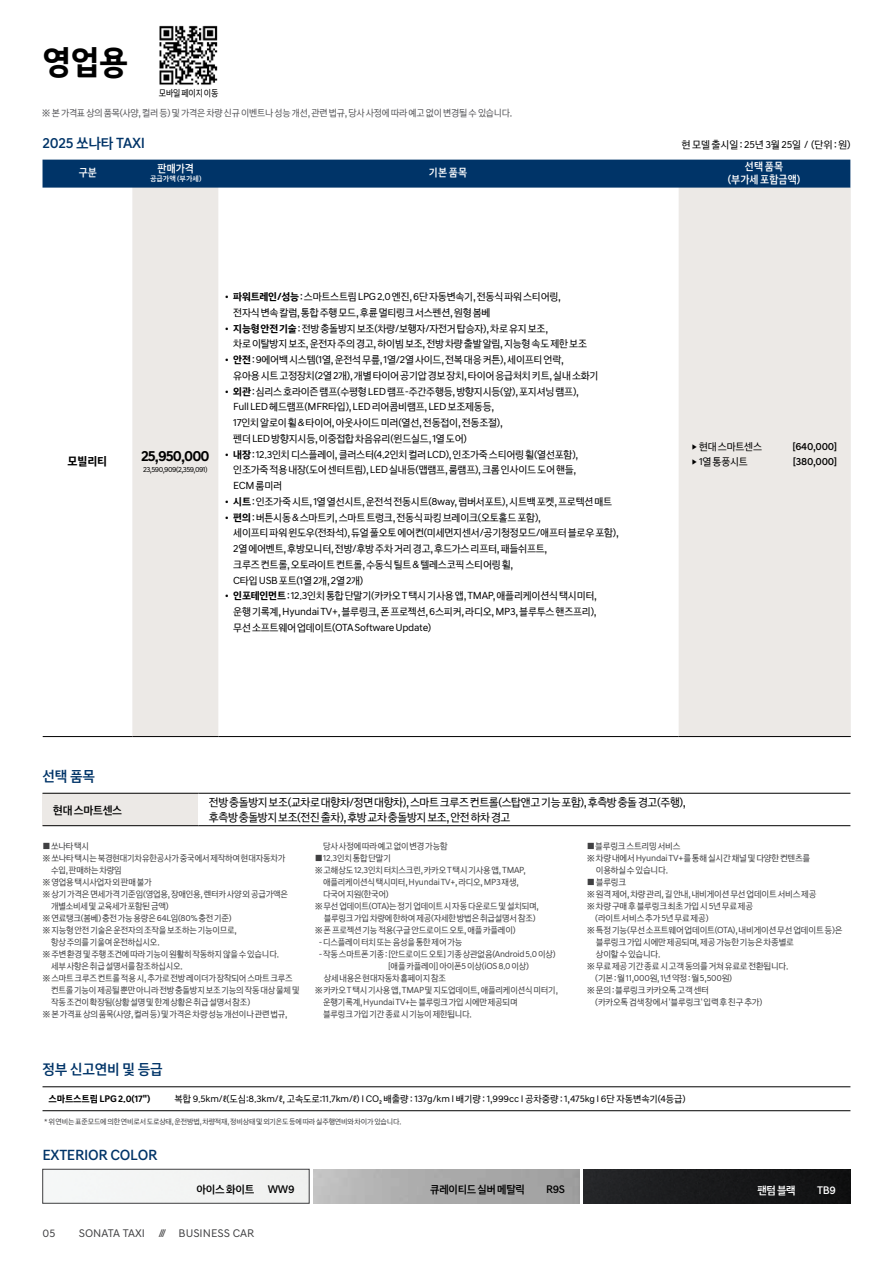
<style>
.page{position:relative;width:893px;height:1263px;background:#fff}
.page>*{position:absolute;margin:0;border:0;box-sizing:border-box;transform-origin:0 0}
.t1{font:34.5px "Hyundai Sans Head KROTF Medium";color:#000}
.t2{font:15px "Hyundai Sans Text KROTF Medium";letter-spacing:-.02em;color:#003468}
.t3{font:15px "Hyundai Sans Text KROTF Bold";letter-spacing:-.06em;color:#000}
.t4{font:12px "Hyundai Sans Text KROTF Bold";color:#000}
.t5{font:11.55px/15.8px "Hyundai Sans Text KROTF Regular";letter-spacing:-.035em;color:#000}
.t6{font:11.55px "Hyundai Sans Text KROTF Medium";letter-spacing:-.025em;color:#000}
.t7{font:11.25px "Hyundai Sans Text KROTF Regular";color:#404042}
.t8{font:11.25px/13.5px "Hyundai Sans Text KROTF Medium";letter-spacing:.005em;color:#fff;text-align:center;scale:.94 1}
.t9{font:11.25px "Hyundai Sans Text KROTF Medium";letter-spacing:-.03em;color:#000}
.t10{font:11.25px "Hyundai Sans Text KROTF Medium";letter-spacing:.005em;color:#fff}
.t11{font:10.5px/15.8px "Hyundai Sans Text KROTF Regular";letter-spacing:-.025em;color:#000}
.t12{font:10.5px "Hyundai Sans Text KROTF Regular";letter-spacing:-.005em;color:#000}
.t13{font:10.5px "Hyundai Sans Text KROTF Medium";letter-spacing:-.025em;color:#000}
.t14{font:9.75px "Hyundai Sans Text KROTF Regular";letter-spacing:-.01em;color:#000}
.t15{font:9.75px "Hyundai Sans Text KROTF Regular";letter-spacing:-.03em;color:#58585b}
.t16{font:9.75px "Hyundai Sans Text KROTF Bold";letter-spacing:-.015em;color:#000}
.t17{font:9.45px "Hyundai Sans Text KROTF Regular";letter-spacing:-.02em;color:#000;scale:.9 1}
.t18{font:9px "Hyundai Sans Text KROTF Regular";letter-spacing:-.025em;color:#404042}
.t19{font:7.5px "Hyundai Sans Text KROTF Regular";letter-spacing:-.025em;color:#404042}
.t20{font:7.5px "Hyundai Sans Text KROTF Regular";letter-spacing:-.065em;color:#000}
.t21{font:7.5px "Hyundai Sans Text KROTF Medium";letter-spacing:.005em;color:#fff}
.s1{font-family:"Hyundai Sans Text KROTF Bold"}
.s2{font-size:6.75px}
</style>
<div class="page">
<img style="left:584px;top:1169px;width:266px;height:34px">
<div style="left:43px;top:1169px;width:266px;height:34px;border:1px solid #404042"></div>
<div style="left:43px;top:793px;width:155px;height:33px;background:#ece9e6"></div>
<hr style="left:43px;top:793px;width:155px;height:1px;background:#000">
<hr style="left:198px;top:793px;width:652px;height:1px;background:#000">
<hr style="left:43px;top:825px;width:155px;height:1px;background:#000">
<hr style="left:198px;top:825px;width:652px;height:1px;background:#000">
<svg style="left:132px;top:187px;width:719px;height:549px"></svg>
<hr style="left:43px;top:736px;width:89px;height:1px;background:#000">
<hr style="left:132px;top:736px;width:86px;height:1px;background:#000">
<hr style="left:218px;top:736px;width:461px;height:1px;background:#000">
<hr style="left:679px;top:736px;width:172px;height:1px;background:#000">
<div style="left:43px;top:160px;width:807px;height:28px;background:#003468"></div>
<img style="left:159px;top:26px;width:59px;height:59px">
<hr style="left:43px;top:1086px;width:807px;height:1px;background:#000">
<hr style="left:43px;top:1110px;width:807px;height:1px;background:#000">
<h1 class="t1" style="left:43px;top:40px;width:87px">영업용</h1>
<p class="t15" style="left:42px;top:107px;width:472px">※ 본 가격표 상의 품목(사양, 컬러 등) 및 가격은 차량 신규 이벤트나 성능 개선, 관련 법규, 당사 사정에 따라 예고 없이 변경될 수 있습니다.</p>
<p class="t17" style="left:159px;top:87px;width:68px">모바일 페이지 이동</p>
<h2 class="t2" style="left:43px;top:134px;width:104px">2025 쏘나타 TAXI</h2>
<p class="t12" style="left:682px;top:138px;width:170px">현 모델 출시일 : 25년 3월 25일 / (단위 : 원)</p>
<p class="t8" style="left:79px;top:166px;width:21px">구분</p>
<p class="t8" style="left:158px;top:162px;width:40px">판매가격</p>
<p class="t21" style="left:150px;top:174px;width:53px">공급가액 (부가세)</p>
<p class="t8" style="left:429px;top:166px;width:42px">기본 품목</p>
<p class="t8" style="left:728px;top:159px;width:79px">선택 품목<br>(부가세 포함금액)</p>
<h3 class="t4" style="left:68px;top:453px;width:41px">모빌리티</h3>
<h2 class="t3" style="left:141px;top:447px;width:70px">25,950,000</h2>
<p class="t20" style="left:143px;top:464px;width:66px">23,590,909(2,359,091)</p>
<p class="t11" style="left:233px;top:289px;width:329px;text-indent:-9px">• <span class="s1">파워트레인/성능</span> : 스마트스트림 LPG 2.0 엔진, 6단 자동변속기, 전동식 파워 스티어링, 전자식 변속 칼럼, 통합 주행 모드, 후륜 멀티링크 서스펜션, 원형 봄베</p>
<p class="t11" style="left:233px;top:320px;width:355px;text-indent:-9px">• <span class="s1">지능형 안전 기술</span> : 전방 충돌방지 보조(차량/보행자/자전거 탑승자), 차로 유지 보조,<br>차로 이탈방지 보조, 운전자 주의 경고, 하이빔 보조, 전방 차량 출발 알림, 지능형 속도 제한 보조</p>
<p class="t11" style="left:233px;top:352px;width:367px;text-indent:-9px">• <span class="s1">안전</span> : 9에어백 시스템(1열, 운전석 무릎, 1열/2열 사이드, 전복 대응 커튼), 세이프티 언락,<br>유아용 시트 고정장치(2열 2개), 개별 타이어 공기압 경보 장치, 타이어 응급처치 키트, 실내 소화기</p>
<p class="t11" style="left:233px;top:383px;width:347px;text-indent:-9px">• <span class="s1">외관</span> : 심리스 호라이즌 램프(수평형 LED 램프-주간주행등, 방향지시등(앞), 포지셔닝 램프), Full LED 헤드램프(MFR타입), LED 리어콤비램프, LED 보조제동등,<br>17인치 알로이 휠 &amp; 타이어, 아웃사이드 미러(열선, 전동접이, 전동조절),<br>펜더 LED 방향지시등, 이중접합 차음유리(윈드실드, 1열 도어)</p>
<p class="t11" style="left:233px;top:446px;width:347px;text-indent:-9px">• <span class="s1">내장</span> : 12.3인치 디스플레이, 클러스터(4.2인치 컬러 LCD), 인조가죽 스티어링 휠(열선포함), 인조가죽 적용 내장(도어 센터트림), LED 실내등(맵램프, 룸램프), 크롬 인사이드 도어 핸들,<br>ECM 룸미러</p>
<p class="t11" style="left:225px;top:493px;width:389px">• <span class="s1">시트</span> : 인조가죽 시트, 1열 열선시트, 운전석 전동시트(8way, 럼버서포트), 시트백 포켓, 프로텍션 매트</p>
<p class="t11" style="left:233px;top:509px;width:387px;text-indent:-9px">• <span class="s1">편의</span> : 버튼시동 &amp; 스마트키, 스마트 트렁크, 전동식 파킹 브레이크(오토홀드 포함),<br>세이프티 파워 윈도우(전좌석), 듀얼 풀오토 에어컨(미세먼지센서/공기청정모드/애프터 블로우 포함), 2열 에어벤트, 후방모니터, 전방/후방 주차 거리 경고, 후드가스 리프터, 패들쉬프트,<br>크루즈 컨트롤, 오토라이트 컨트롤, 수동식 틸트 &amp; 텔레스코픽 스티어링 휠,<br>C타입 USB 포트(1열 2개, 2열 2개)</p>
<p class="t11" style="left:233px;top:588px;width:365px;text-align:justify;text-indent:-9px">• <span class="s1">인포테인먼트</span> : 12.3인치 통합 단말기(카카오 T 택시 기사용 앱, TMAP, 애플리케이션식 택시미터, 운행 기록계, Hyundai TV+, 블루링크, 폰 프로젝션, 6스피커, 라디오, MP3, 블루투스 핸즈프리), 무선 소프트웨어 업데이트(OTA Software Update)</p>
<p class="t11" style="left:692px;top:439px;width:72px"><span class="s2">▶</span> 현대 스마트센스</p>
<p class="t13" style="left:792px;top:440px;width:46px">[640,000]</p>
<p class="t11" style="left:692px;top:454px;width:58px"><span class="s2">▶</span> 1열 통풍시트</p>
<p class="t13" style="left:793px;top:455px;width:46px">[380,000]</p>
<h2 class="t2" style="left:43px;top:766px;width:54px">선택 품목</h2>
<p class="t6" style="left:53px;top:802px;width:71px">현대 스마트센스</p>
<p class="t5" style="left:209px;top:794px;width:479px">전방 충돌방지 보조(교차로 대향차/정면 대향차), 스마트 크루즈 컨트롤(스탑앤고 기능 포함), 후측방 충돌 경고(주행), 후측방 충돌방지 보조(전진 출차), 후방 교차 충돌방지 보조, 안전 하차 경고</p>
<p class="t18" style="left:43px;top:840px;width:48px">■쏘나타 택시</p>
<p class="t18" style="left:43px;top:852px;width:244px">※ 쏘나타 택시는 북경현대기차유한공사가 중국에서 제작하여 현대자동차가</p>
<p class="t18" style="left:51px;top:864px;width:72px">수입, 판매하는 차량임</p>
<p class="t18" style="left:43px;top:876px;width:111px">※ 영업용 택시사업자 외 판매 불가</p>
<p class="t18" style="left:43px;top:888px;width:247px">※ 상기 가격은 면세가격 기준임(영업용, 장애인용, 렌터카 사양 외 공급가액은</p>
<p class="t18" style="left:51px;top:900px;width:119px">개별소비세 및 교육세가 포함된 금액)</p>
<p class="t18" style="left:43px;top:912px;width:191px">※ 연료탱크(봄베) 충전 가능 용량은 64L임(80% 충전 기준)</p>
<p class="t18" style="left:43px;top:924px;width:196px">※ 지능형 안전 기술은 운전자의 조작을 보조하는 기능이므로,</p>
<p class="t18" style="left:51px;top:936px;width:110px">항상 주의를 기울여 운전하십시오.</p>
<p class="t18" style="left:43px;top:948px;width:238px">※ 주변 환경 및 주행 조건에 따라 기능이 원활히 작동하지 않을 수 있습니다.</p>
<p class="t18" style="left:51px;top:960px;width:133px">세부 사항은 취급 설명서를 참조하십시오.</p>
<p class="t18" style="left:43px;top:972px;width:252px">※ 스마트 크루즈 컨트롤 적용 시, 추가로 전방 레이더가 장착되어 스마트 크루즈</p>
<p class="t18" style="left:51px;top:984px;width:250px">컨트롤 기능이 제공될 뿐만 아니라 전방 충돌방지 보조 기능의 작동 대상 물체 및</p>
<p class="t18" style="left:51px;top:996px;width:201px">작동 조건이 확장됨(상황 설명 및 한계 상황은 취급 설명서 참조)</p>
<p class="t18" style="left:43px;top:1008px;width:247px">※ 본 가격표 상의 품목(사양, 컬러 등) 및 가격은 차량 성능 개선이나 관련 법규,</p>
<p class="t18" style="left:323px;top:840px;width:126px">당사 사정에 따라 예고 없이 변경 가능함</p>
<p class="t18" style="left:315px;top:852px;width:78px">■12.3인치 통합 단말기</p>
<p class="t18" style="left:315px;top:864px;width:213px">※ 고해상도 12.3인치 터치스크린, 카카오 T 택시 기사용 앱, TMAP,</p>
<p class="t18" style="left:323px;top:876px;width:197px">애플리케이션식 택시미터, Hyundai TV+, 라디오, MP3 재생,</p>
<p class="t18" style="left:323px;top:888px;width:67px">다국어 지원(한국어)</p>
<p class="t18" style="left:315px;top:900px;width:226px">※ 무선 업데이트(OTA)는 정기 업데이트 시 자동 다운로드 및 설치되며,</p>
<p class="t18" style="left:324px;top:912px;width:213px">블루링크 가입 차량에 한하여 제공(자세한 방법은 취급설명서 참조)</p>
<p class="t18" style="left:315px;top:924px;width:202px">※ 폰 프로젝션 기능 적용(구글 안드로이드 오토, 애플 카플레이)</p>
<p class="t18" style="left:319px;top:936px;width:145px">- 디스플레이 터치 또는 음성을 통한 제어 가능</p>
<p class="t18" style="left:319px;top:948px;width:238px">- 작동 스마트폰 기종 : [안드로이드 오토] 기종 상관없음(Android 5.0 이상)</p>
<p class="t18" style="left:388px;top:960px;width:142px">[애플 카플레이] 아이폰5 이상(iOS 8.0 이상)</p>
<p class="t18" style="left:324px;top:972px;width:124px">상세 내용은 현대자동차 홈페이지 참조</p>
<p class="t18" style="left:315px;top:984px;width:245px">※ 카카오 T 택시 기사용 앱, TMAP 및 지도업데이트, 애플리케이션식 미터기,</p>
<p class="t18" style="left:323px;top:996px;width:196px">운행기록계, Hyundai TV+는 블루링크 가입 시에만 제공되며</p>
<p class="t18" style="left:323px;top:1008px;width:150px">블루링크 가입 기간 종료 시 기능이 제한됩니다.</p>
<h2 class="t2" style="left:43px;top:1060px;width:122px">정부 신고연비 및 등급</h2>
<p class="t18" style="left:587px;top:840px;width:95px">■블루링크 스트리밍 서비스</p>
<p class="t18" style="left:587px;top:852px;width:225px">※ 차량 내에서Hyundai TV+를 통해 실시간 채널 및 다양한컨텐츠를</p>
<p class="t18" style="left:596px;top:864px;width:74px">이용하실 수 있습니다.</p>
<p class="t18" style="left:587px;top:876px;width:41px">■ 블루링크</p>
<p class="t18" style="left:587px;top:888px;width:231px">※ 원격 제어, 차량 관리, 길 안내, 내비게이션 무선 업데이트 서비스 제공</p>
<p class="t18" style="left:587px;top:900px;width:168px">※ 차량 구매 후 블루링크 최초 가입 시 5년 무료 제공</p>
<p class="t18" style="left:595px;top:912px;width:115px">(라이트 서비스 추가 5년 무료 제공)</p>
<p class="t18" style="left:587px;top:924px;width:257px">※ 특정 기능(무선 소프트웨어 업데이트(OTA), 내비게이션 무선 업데이트 등)은</p>
<p class="t18" style="left:596px;top:936px;width:200px">블루링크 가입 시에만 제공되며, 제공 가능한 기능은 차종별로</p>
<p class="t18" style="left:596px;top:948px;width:66px">상이할 수 있습니다.</p>
<p class="t18" style="left:587px;top:960px;width:203px">※ 무료 제공 기간 종료 시 고객 동의를 거쳐 유료로 전환됩니다.</p>
<p class="t18" style="left:595px;top:972px;width:138px">(기본 : 월 11,000원, 1년 약정 : 월 5,500원)</p>
<p class="t18" style="left:587px;top:984px;width:124px">※ 문의 : 블루링크 카카오톡 고객 센터</p>
<p class="t18" style="left:595px;top:996px;width:168px">(카카오톡 검색 창에서 '블루링크' 입력 후 친구 추가)</p>
<p class="t16" style="left:49px;top:1093px;width:103px">스마트스트림 LPG 2.0(17")</p>
<p class="t14" style="left:175px;top:1093px;width:513px">복합 9.5km/ℓ(도심:8.3km/ℓ, 고속도로:11.7km/ℓ) I CO₂ 배출량 : 137g/km I 배기량 : 1,999cc I 공차중량 : 1,475kg I 6단 자동변속기(4등급)</p>
<p class="t19" style="left:44px;top:1117px;width:359px">* 위 연비는 표준모드에 의한 연비로서 도로상태, 운전방법, 차량적재, 정비상태 및 외기온도 등에 따라 실주행연비와 차이가 있습니다.</p>
<h2 class="t2" style="left:43px;top:1145px;width:116px">EXTERIOR COLOR</h2>
<p class="t9" style="left:197px;top:1182px;width:99px">아이스 화이트 WW9</p>
<p class="t9" style="left:430px;top:1182px;width:96px">큐레이티드 실버 메탈릭</p>
<p class="t9" style="left:546px;top:1182px;width:20px">R9S</p>
<p class="t10" style="left:757px;top:1183px;width:40px">팬텀 블랙</p>
<p class="t10" style="left:817px;top:1183px;width:20px">TB9</p>
<p class="t7" style="left:43px;top:1226px;width:14px">05</p>
<p class="t7" style="left:79px;top:1226px;width:177px">SONATA TAXI /// BUSINESS CAR</p>
</div>
